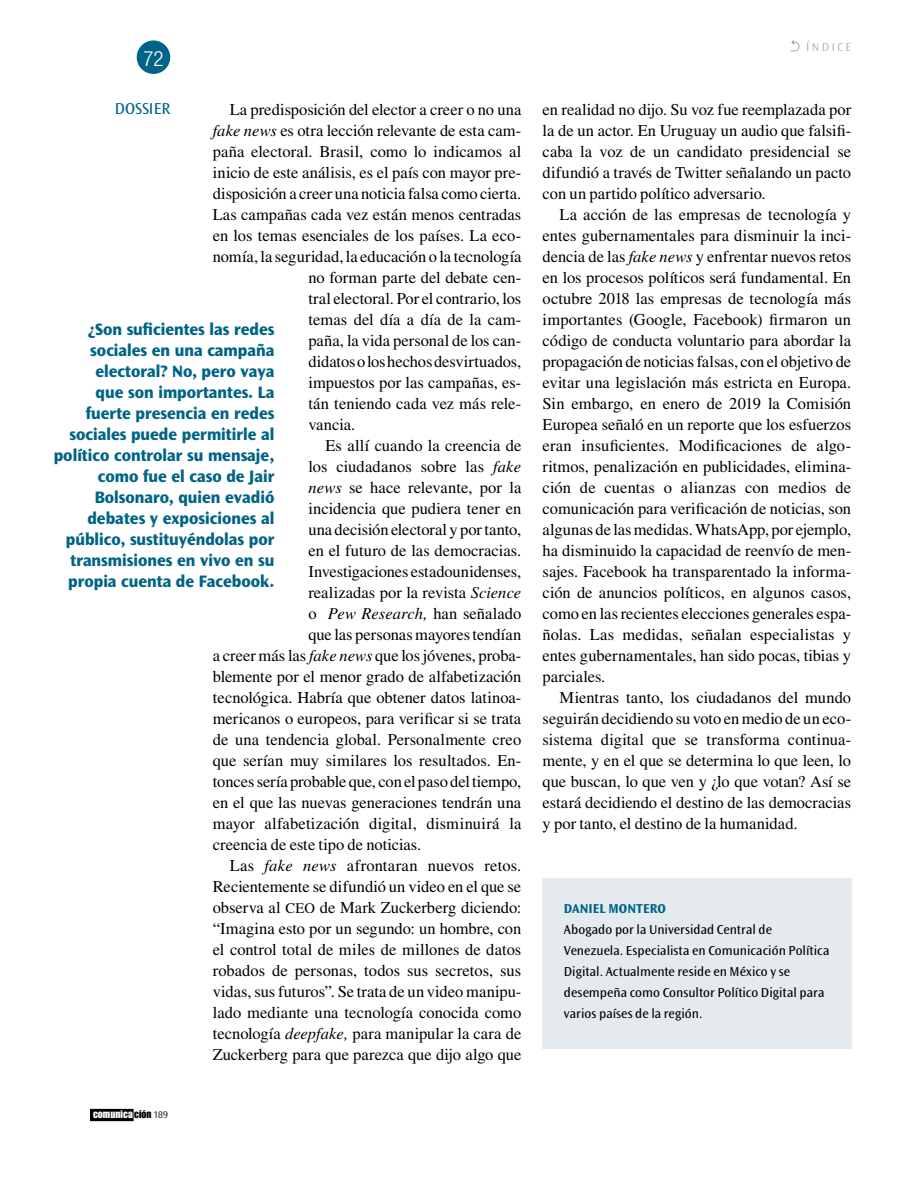
<style>
.page{position:relative;width:915px;height:1191px;background:#fff}
.page>*{position:absolute;margin:0;border:0;box-sizing:border-box;transform-origin:0 0}
.t1{font:300 condensed 21px "Helvetica Neue LT Std";color:#fff}
.t2{font:800 expanded 17.25px/21px "Ocean Sans Std";color:#006486;text-align:right;scale:.8 1}
.t3{font:16.5px/21px "Times LT Std";letter-spacing:-.005em;color:#000;text-align:justify}
.t4{font:16.5px "Times LT Std";letter-spacing:.015em;color:#000}
.t5{font:16.5px "Ocean Sans Std";color:#006486}
.t6{font:13.5px/21px "Ocean Sans Std";color:#000}
.t7{font:700 13.5px "Ocean Sans Std";letter-spacing:.005em;color:#006486}
.t8{font:300 12px "Ocean Sans Std";letter-spacing:.2em;color:#a7a9ac}
.t9{font:10.8px "Impact LT Std";letter-spacing:.01em;color:#fff}
.s1{font-style:italic}
.s2{font-size:14.7px}
.s3{color:#000}
.s4{font-family:"Ocean Sans Std";font-weight:300;font-size:10.2px;color:#000}
</style>
<div class="page">
<div style="left:91px;top:1109px;width:42px;height:11px;background:#000"></div>
<div style="left:137px;top:40px;width:33px;height:34px;background:#006486;border-radius:50%"></div>
<svg style="left:790px;top:40px;width:9px;height:11px"></svg>
<div style="left:541px;top:878px;width:309px;height:170px;background:#e5eaef"></div>
<p class="t1" style="left:143px;top:46px;width:22px">72</p>
<p class="t5" style="left:115px;top:99px;width:57px">DOSSIER</p>
<p class="t3" style="left:230px;top:98px;width:293px">La predisposición del elector a creer o no una</p>
<p class="t3" style="left:213px;top:119px;width:310px"><span class="s1">fake news</span> es otra lección relevante de esta cam-</p>
<p class="t3" style="left:213px;top:140px;width:310px">paña electoral. Brasil, como lo indicamos al</p>
<p class="t3" style="left:213px;top:161px;width:310px">inicio de este análisis, es el país con mayor pre-</p>
<p class="t3" style="left:213px;top:182px;width:310px">disposición a creer una noticia falsa como cierta.</p>
<p class="t3" style="left:213px;top:203px;width:310px">Las campañas cada vez están menos centradas</p>
<p class="t3" style="left:213px;top:224px;width:310px">en los temas esenciales de los países. La eco-</p>
<p class="t3" style="left:213px;top:245px;width:310px">nomía, la seguridad, la educación o la tecnología</p>
<p class="t3" style="left:308px;top:266px;width:214px">no forman parte del debate cen-</p>
<p class="t3" style="left:308px;top:287px;width:214px">tral electoral. Por el contrario, los</p>
<p class="t3" style="left:308px;top:308px;width:214px">temas del día a día de la cam-</p>
<p class="t3" style="left:308px;top:329px;width:214px">paña, la vida personal de los can-</p>
<p class="t3" style="left:308px;top:350px;width:214px">didatos o los hechos desvirtuados,</p>
<p class="t3" style="left:308px;top:371px;width:214px">impuestos por las campañas, es-</p>
<p class="t3" style="left:308px;top:392px;width:214px">tán teniendo cada vez más rele-</p>
<p class="t3" style="left:308px;top:414px;width:48px">vancia.</p>
<p class="t3" style="left:325px;top:435px;width:197px">Es allí cuando la creencia de</p>
<p class="t3" style="left:308px;top:456px;width:214px">los ciudadanos sobre las <span class="s1">fake</span></p>
<p class="t3" style="left:308px;top:477px;width:214px"><span class="s1">news</span> se hace relevante, por la</p>
<p class="t3" style="left:308px;top:498px;width:214px">incidencia que pudiera tener en</p>
<p class="t3" style="left:308px;top:519px;width:214px">una decisión electoral y por tanto,</p>
<p class="t3" style="left:308px;top:540px;width:214px">en el futuro de las democracias.</p>
<p class="t3" style="left:308px;top:561px;width:214px">Investigaciones estadounidenses,</p>
<p class="t3" style="left:308px;top:582px;width:214px">realizadas por la revista <span class="s1">Science</span></p>
<p class="t3" style="left:308px;top:603px;width:214px">o <span class="s1">Pew Research,</span> han señalado</p>
<p class="t3" style="left:308px;top:624px;width:214px">que las personas mayores tendían</p>
<p class="t3" style="left:213px;top:645px;width:310px">a creer más las <span class="s1">fake news</span> que los jóvenes, proba-</p>
<p class="t3" style="left:213px;top:666px;width:310px">blemente por el menor grado de alfabetización</p>
<p class="t3" style="left:213px;top:687px;width:310px">tecnológica. Habría que obtener datos latinoa-</p>
<p class="t3" style="left:213px;top:708px;width:310px">mericanos o europeos, para verificar si se trata</p>
<p class="t3" style="left:213px;top:729px;width:310px">de una tendencia global. Personalmente creo</p>
<p class="t3" style="left:213px;top:750px;width:310px">que serían muy similares los resultados. En-</p>
<p class="t3" style="left:213px;top:771px;width:310px">tonces sería probable que, con el paso del tiempo,</p>
<p class="t3" style="left:213px;top:792px;width:310px">en el que las nuevas generaciones tendrán una</p>
<p class="t4" style="left:213px;top:814px;width:310px">mayor alfabetización digital, disminuirá la</p>
<p class="t3" style="left:213px;top:834px;width:210px">creencia de este tipo de noticias.</p>
<p class="t3" style="left:230px;top:855px;width:293px">Las <span class="s1">fake news</span> afrontaran nuevos retos.</p>
<p class="t3" style="left:213px;top:876px;width:310px">Recientemente se difundió un video en el que se</p>
<p class="t3" style="left:213px;top:896px;width:310px">observa al <span class="s2">CEO</span> de Mark Zuckerberg diciendo:</p>
<p class="t3" style="left:213px;top:917px;width:310px">“Imagina esto por un segundo: un hombre, con</p>
<p class="t4" style="left:213px;top:940px;width:310px">el control total de miles de millones de datos</p>
<p class="t3" style="left:213px;top:959px;width:310px">robados de personas, todos sus secretos, sus</p>
<p class="t3" style="left:213px;top:980px;width:310px">vidas, sus futuros”. Se trata de un video manipu-</p>
<p class="t3" style="left:213px;top:1001px;width:310px">lado mediante una tecnología conocida como</p>
<p class="t3" style="left:213px;top:1022px;width:310px">tecnología <span class="s1">deepfake,</span> para manipular la cara de</p>
<p class="t3" style="left:213px;top:1043px;width:310px">Zuckerberg para que parezca que dijo algo que</p>
<p class="t2" style="left:54px;top:319px;width:277px">¿Son suficientes las redes sociales en una campaña electoral? No, pero vaya<br>que son importantes. La fuerte presencia en redes sociales puede permitirle al político controlar su mensaje, como fue el caso de Jair<br>Bolsonaro, quien evadió debates y exposiciones al público, sustituyéndolas por transmisiones en vivo en su propia cuenta de Facebook.</p>
<p class="t9" style="left:93px;top:1108px;width:76px">comunica <span class="s3">ción</span> <span class="s4">189</span></p>
<p class="t8" style="left:806px;top:40px;width:46px">ÍNDICE</p>
<p class="t3" style="left:542px;top:98px;width:310px">en realidad no dijo. Su voz fue reemplazada por la de un actor. En Uruguay un audio que falsifi&shy;caba la voz de un candidato presidencial se difundió a través de Twitter señalando un pacto con un partido político adversario.</p>
<p class="t3" style="left:542px;top:203px;width:310px;text-indent:17px">La acción de las empresas de tecnología y entes gubernamentales para disminuir la inci&shy;dencia de las <span class="s1">fake news</span> y enfrentar nuevos retos en los procesos políticos será fundamental. En octubre 2018 las empresas de tecnología más importantes (Google, Facebook) firmaron un código de conducta voluntario para abordar la propagación de noticias falsas, con el objetivo de evitar una legislación más estricta en Europa.<br>Sin embargo, en enero de 2019 la Comisión Europea señaló en un reporte que los esfuerzos eran insuficientes. Modificaciones de algo&shy;ritmos, penalización en publicidades, elimina&shy;ción de cuentas o alianzas con medios de comunicación para verificación de noticias, son algunas de las medidas. WhatsApp, por ejemplo, ha disminuido la capacidad de reenvío de men&shy;sajes. Facebook ha transparentado la informa&shy;ción de anuncios políticos, en algunos casos, como en las recientes elecciones generales espa&shy;ñolas. Las medidas, señalan especialistas y entes gubernamentales, han sido pocas, tibias y parciales.</p>
<p class="t3" style="left:542px;top:687px;width:310px;text-indent:17px">Mientras tanto, los ciudadanos del mundo seguirán decidiendo su voto en medio de un eco&shy;sistema digital que se transforma continua&shy;mente, y en el que se determina lo que leen, lo que buscan, lo que ven y ¿lo que votan? Así se estará decidiendo el destino de las democracias y por tanto, el destino de la humanidad.</p>
<p class="t7" style="left:563px;top:901px;width:104px">DANIEL MONTERO</p>
<p class="t6" style="left:563px;top:919px;width:267px">Abogado por la Universidad Central de Venezuela. Especialista en Comunicación Política Digital. Actualmente reside en México y se desempeña como Consultor Político Digital para varios países de la región.</p>
</div>
